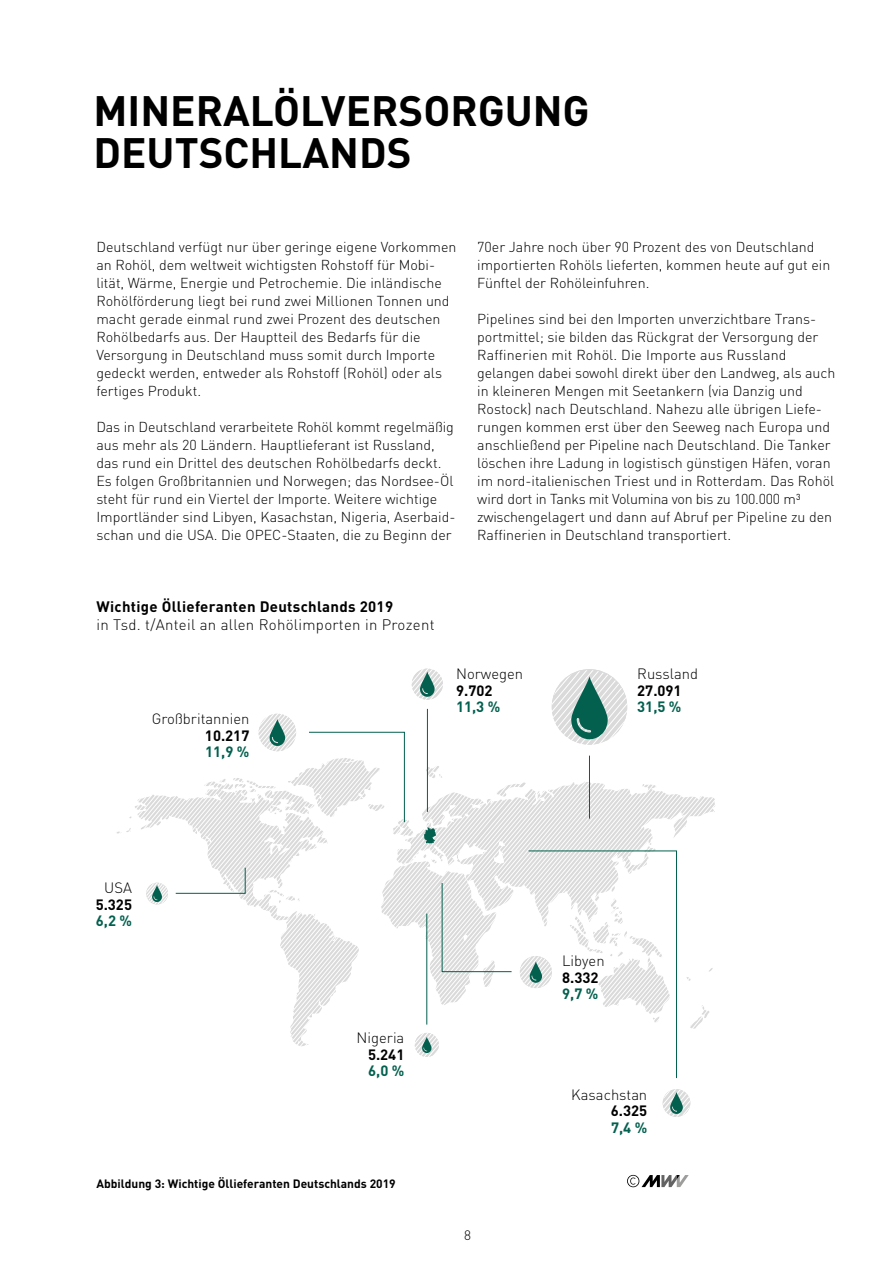
<style>
.page{position:relative;width:893px;height:1263px;background:#fff}
.page>*{position:absolute;margin:0;border:0;box-sizing:border-box;transform-origin:0 0}
.t1{font:700 42px/42px "DIN Pro";color:#000}
.t2{font:300 15px "DIN Pro";letter-spacing:.02em;color:#000}
.t3{font:700 15px "DIN Pro";letter-spacing:.02em;color:#000}
.t4{font:300 14.85px "DIN Pro";color:#000}
.t5{font:700 14.85px "DIN Pro";color:#000}
.t6{font:700 14.85px "DIN Pro";color:#03604e}
.t7{font:300 14.25px/18px "DIN Pro";color:#000}
.t8{font:300 13.5px "DIN Pro";color:#000}
.t9{font:700 12px "DIN Pro";color:#000}
</style>
<div class="page">
<svg style="left:411px;top:668px;width:32px;height:32px"></svg>
<svg style="left:552px;top:670px;width:75px;height:38px"></svg>
<svg style="left:663px;top:1089px;width:27px;height:28px"></svg>
<svg style="left:258px;top:708px;width:419px;height:370px"></svg>
<hr style="left:589px;top:756px;width:1px;height:63px;background:#03604e">
<svg style="left:270px;top:719px;width:15px;height:28px"></svg>
<svg style="left:117px;top:758px;width:598px;height:295px"></svg>
<svg style="left:627px;top:1175px;width:62px;height:12px"></svg>
<h1 class="t1" style="left:94px;top:88px;width:497px">MINERALÖLVERSORGUNG<br>DEUTSCHLANDS</h1>
<p class="t7" style="left:96px;top:237px;width:362px">Deutschland verfügt nur über geringe eigene Vorkommen an Rohöl, dem weltweit wichtigsten Rohstoff für Mobi&shy;lität, Wärme, Energie und Petrochemie. Die inländische Rohölförderung liegt bei rund zwei Millionen Tonnen und macht gerade einmal rund zwei Prozent des deutschen Rohölbedarfs aus. Der Hauptteil des Bedarfs für die Versorgung in Deutschland muss somit durch Importe gedeckt werden, entweder als Rohstoff (Rohöl) oder als fertiges Produkt.</p>
<p class="t7" style="left:96px;top:417px;width:361px">Das in Deutschland verarbeitete Rohöl kommt regelmäßig aus mehr als 20 Ländern. Hauptlieferant ist Russland, das rund ein Drittel des deutschen Rohölbedarfs deckt.<br>Es folgen Großbritannien und Norwegen; das Nordsee-Öl steht für rund ein Viertel der Importe. Weitere wichtige Importländer sind Libyen, Kasachstan, Nigeria, Aserbaid&shy;schan und die USA. Die OPEC-Staaten, die zu Beginn der</p>
<p class="t3" style="left:97px;top:596px;width:298px">Wichtige Öllieferanten Deutschlands 2019</p>
<p class="t2" style="left:97px;top:614px;width:340px">in Tsd. t/Anteil an allen Rohölimporten in Prozent</p>
<p class="t7" style="left:477px;top:237px;width:355px">70er Jahre noch über 90 Prozent des von Deutschland importierten Rohöls lieferten, kommen heute auf gut ein<br>Fünftel der Rohöleinfuhren.</p>
<p class="t7" style="left:477px;top:309px;width:360px">Pipelines sind bei den Importen unverzichtbare Trans&shy;portmittel; sie bilden das Rückgrat der Versorgung der Raffinerien mit Rohöl. Die Importe aus Russland gelangen dabei sowohl direkt über den Landweg, als auch in kleineren Mengen mit Seetankern (via Danzig und Rostock) nach Deutschland. Nahezu alle übrigen Liefe&shy;rungen kommen erst über den Seeweg nach Europa und anschließend per Pipeline nach Deutschland. Die Tanker löschen ihre Ladung in logistisch günstigen Häfen, voran im nord-italienischen Triest und in Rotterdam. Das Rohöl wird dort in Tanks mit Volumina von bis zu 100.000 m³ zwischengelagert und dann auf Abruf per Pipeline zu den Raffinerien in Deutschland transportiert.</p>
<p class="t4" style="left:152px;top:709px;width:99px">Großbritannien</p>
<p class="t5" style="left:205px;top:725px;width:46px">10.217</p>
<p class="t6" style="left:205px;top:741px;width:46px">11,9 %</p>
<p class="t4" style="left:104px;top:878px;width:29px">USA</p>
<p class="t5" style="left:96px;top:894px;width:38px">5.325</p>
<p class="t6" style="left:96px;top:911px;width:38px">6,2 %</p>
<p class="t4" style="left:357px;top:1028px;width:49px">Nigeria</p>
<p class="t5" style="left:368px;top:1044px;width:38px">5.241</p>
<p class="t6" style="left:368px;top:1061px;width:38px">6,0 %</p>
<p class="t9" style="left:97px;top:1176px;width:301px">Abbildung 3: Wichtige Öllieferanten Deutschlands 2019</p>
<p class="t4" style="left:456px;top:664px;width:69px">Norwegen</p>
<p class="t5" style="left:456px;top:680px;width:38px">9.702</p>
<p class="t6" style="left:456px;top:697px;width:46px">11,3 %</p>
<p class="t4" style="left:637px;top:664px;width:62px">Russland</p>
<p class="t5" style="left:637px;top:680px;width:46px">27.091</p>
<p class="t6" style="left:637px;top:697px;width:46px">31,5 %</p>
<p class="t8" style="left:464px;top:1226px;width:8px">8</p>
<p class="t4" style="left:562px;top:950px;width:44px">Libyen</p>
<p class="t5" style="left:562px;top:967px;width:38px">8.332</p>
<p class="t6" style="left:562px;top:983px;width:38px">9,7 %</p>
<p class="t4" style="left:571px;top:1084px;width:77px">Kasachstan</p>
<p class="t5" style="left:611px;top:1101px;width:38px">6.325</p>
<p class="t6" style="left:611px;top:1117px;width:38px">7,4 %</p>
</div>
